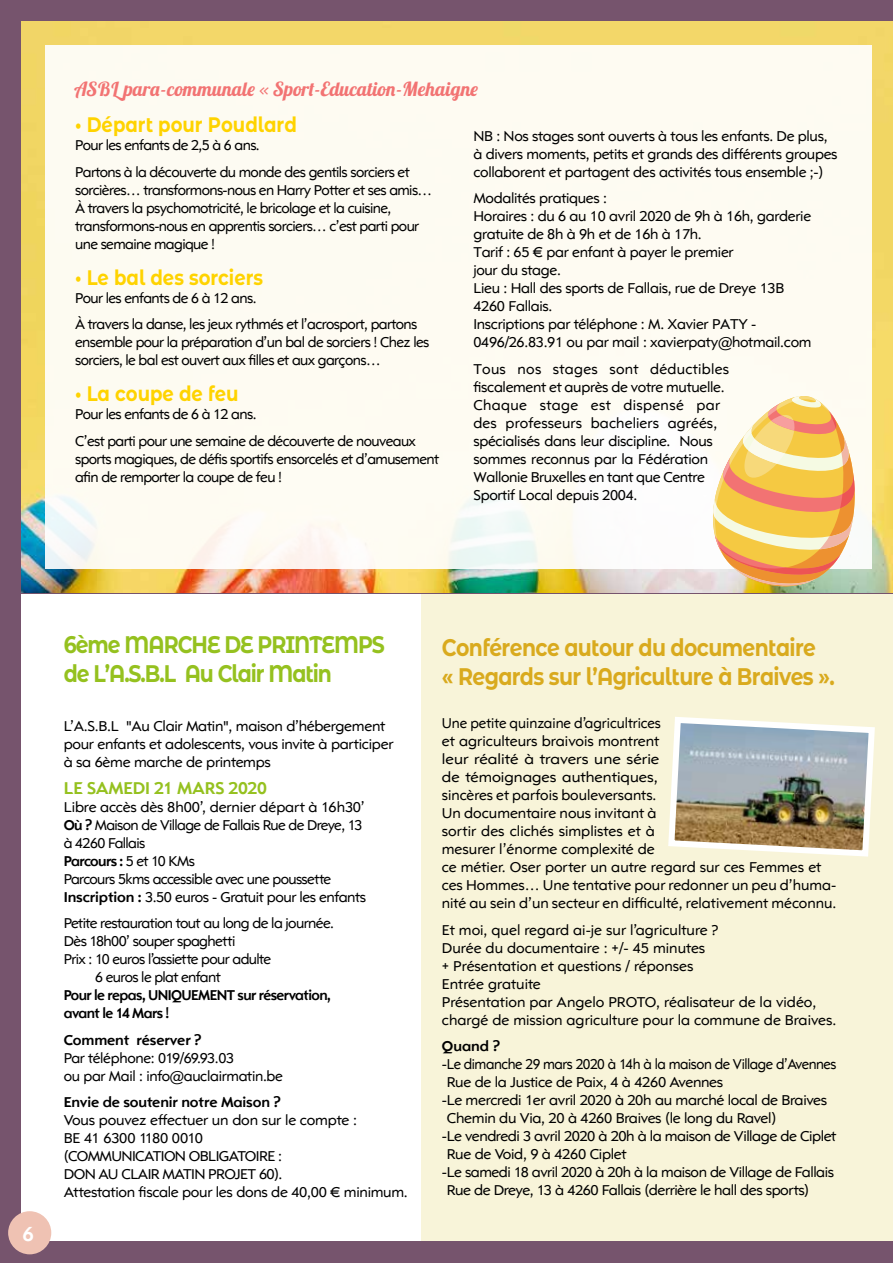
<style>
.page{position:relative;width:893px;height:1263px;background:#76546d}
.page>*{position:absolute;margin:0;border:0;box-sizing:border-box;transform-origin:0 0}
.t1{font:700 24px/28.8px "Montserrat Alternates";letter-spacing:-.03em;color:#d9aa1e;scale:.85 1}
.t2{font:700 24px/28.8px "Montserrat Alternates";letter-spacing:-.05em;color:#95c11f;scale:.85 1}
.t3{font:700 21px "Montserrat Alternates";color:#ffd300;scale:.86 1}
.t4{font:700 21px "Opel Sans";color:#fff}
.t5{font:italic 700 19.5px "Lobster Two";color:#f27373}
.t6{font:700 18px "Opel Sans";letter-spacing:-.01em;color:#95c11f}
.t7{font:15px/18px "Opel Sans";letter-spacing:-.02em;color:#000}
.t8{font:15px/18px "Opel Sans";letter-spacing:-.04em;color:#000}
.t9{font:15px/18px "Opel Sans";color:#000;scale:.94 1}
.t10{font:15px/18px "Opel Sans";color:#000}
.t11{font:700 15px/18px "Opel Sans";letter-spacing:-.035em;color:#000;scale:.96 1}
.t12{font:700 15px "Opel Sans";letter-spacing:-.01em;color:#000}
.t13{font:700 15px "Opel Sans";letter-spacing:-.035em;color:#000}
.s1{font-weight:700}
</style>
<div class="page">
<div style="left:21px;top:594px;width:872px;height:647px;background:#fff"></div>
<div style="left:8px;top:1211px;width:43px;height:43px;background:#efc2b3;border-radius:50%"></div>
<img style="left:21px;top:21px;width:872px;height:572px">
<div style="left:45px;top:45px;width:827px;height:523px;background:#fefbf2"></div>
<div style="left:421px;top:594px;width:472px;height:647px;background:#f8f4d9"></div>
<img style="left:668px;top:717px;width:207px;height:140px">
<svg style="left:705px;top:396px;width:159px;height:197px"></svg>
<h3 class="t5" style="left:75px;top:77px;width:405px">ASBL para-communale « Sport-Education-Mehaigne</h3>
<h2 class="t3" style="left:75px;top:110px;width:259px">• Départ pour Poudlard</h2>
<p class="t8" style="left:75px;top:132px;width:336px;line-height:26.5px">Pour les enfants de 2,5 à 6 ans.<br>Partons à la découverte du monde des gentils sorciers et</p>
<p class="t8" style="left:75px;top:180px;width:359px">sorcières… transformons-nous en Harry Potter et ses amis… À travers la psychomotricité, le bricolage et la cuisine, transformons-nous en apprentis sorciers… c’est parti pour une semaine magique !</p>
<h2 class="t3" style="left:75px;top:262px;width:220px">• Le bal des sorciers</h2>
<p class="t8" style="left:75px;top:284px;width:344px;line-height:26.5px">Pour les enfants de 6 à 12 ans.<br>À travers la danse, les jeux rythmés et l’acrosport, partons</p>
<p class="t8" style="left:75px;top:333px;width:356px">ensemble pour la préparation d’un bal de sorciers ! Chez les sorciers, le bal est ouvert aux filles et aux garçons…</p>
<h2 class="t3" style="left:75px;top:379px;width:191px">• La coupe de feu</h2>
<p class="t8" style="left:75px;top:401px;width:342px;line-height:26.5px">Pour les enfants de 6 à 12 ans.<br>C’est parti pour une semaine de découverte de nouveaux</p>
<p class="t8" style="left:75px;top:449px;width:366px">sports magiques, de défis sportifs ensorcelés et d’amusement afin de remporter la coupe de feu !</p>
<p class="t7" style="left:473px;top:126px;width:366px">NB : Nos stages sont ouverts à tous les enfants. De plus, à divers moments, petits et grands des différents groupes collaborent et partagent des activités tous ensemble ;-)</p>
<p class="t7" style="left:473px;top:189px;width:340px">Modalités pratiques :<br>Horaires : du 6 au 10 avril 2020 de 9h à 16h, garderie gratuite de 8h à 9h et de 16h à 17h.<br>Tarif : 65 € par enfant à payer le premier<br>jour du stage.<br>Lieu : Hall des sports de Fallais, rue de Dreye 13B 4260 Fallais.<br>Inscriptions par téléphone : M. Xavier PATY - 0496/26.83.91 ou par mail : xavierpaty@hotmail.com</p>
<p class="t7" style="left:473px;top:359px;width:257px">Tous nos stages sont déductibles fiscalement et auprès de votre mutuelle.<br>Chaque stage est dispensé par des professeurs bacheliers agréés, spécialisés dans leur discipline. Nous sommes reconnus par la Fédération Wallonie Bruxelles en tant que Centre Sportif Local depuis 2004.</p>
<h2 class="t4" style="left:23px;top:1220px;width:13px">6</h2>
<h1 class="t2" style="left:64px;top:629px;width:379px">6ème MARCHE DE PRINTEMPS de L’A.S.B.L Au Clair Matin</h1>
<p class="t7" style="left:64px;top:717px;width:331px">L’A.S.B.L "Au Clair Matin", maison d’hébergement pour enfants et adolescents, vous invite à participer à sa 6ème marche de printemps</p>
<p class="t6" style="left:64px;top:776px;width:205px">LE SAMEDI 21 MARS 2020</p>
<p class="t8" style="left:64px;top:797px;width:304px">Libre accès dès 8h00’, dernier départ à 16h30’ <span class="s1">Où ?</span> Maison de Village de Fallais Rue de Dreye, 13 à 4260 Fallais<br><span class="s1">Parcours :</span> 5 et 10 KMs<br>Parcours 5kms accessible avec une poussette <span class="s1">Inscription :</span> 3.50 euros - Gratuit pour les enfants</p>
<p class="t8" style="left:64px;top:914px;width:272px">Petite restauration tout au long de la journée.</p>
<p class="t8" style="left:64px;top:932px;width:173px">Dès 18h00’ souper spaghetti</p>
<p class="t8" style="left:64px;top:950px;width:209px">Prix : 10 euros l’assiette pour adulte</p>
<p class="t8" style="left:95px;top:968px;width:127px">6 euros le plat enfant</p>
<p class="t11" style="left:64px;top:986px;width:280px">Pour le repas, UNIQUEMENT sur réservation, avant le 14 Mars !</p>
<p class="t12" style="left:64px;top:1030px;width:139px">Comment réserver ?</p>
<p class="t7" style="left:64px;top:1048px;width:221px">Par téléphone: 019/69.93.03<br>ou par Mail : info@auclairmatin.be</p>
<p class="t12" style="left:64px;top:1093px;width:219px">Envie de soutenir notre Maison ?</p>
<p class="t7" style="left:64px;top:1111px;width:345px">Vous pouvez effectuer un don sur le compte :<br>BE 41 6300 1180 0010<br>(COMMUNICATION OBLIGATOIRE :<br>DON AU CLAIR MATIN PROJET 60).<br>Attestation fiscale pour les dons de 40,00 € minimum.</p>
<h1 class="t1" style="left:442px;top:632px;width:464px">Conférence autour du documentaire<br>« Regards sur l’Agriculture à Braives ».</h1>
<p class="t9" style="left:442px;top:714px;width:421px">Une petite quinzaine d’agricultrices<br>et agriculteurs braivois montrent<br>leur réalité à travers une série<br>de témoignages authentiques,<br>sincères et parfois bouleversants.<br>Un documentaire nous invitant à<br>sortir des clichés simplistes et à<br>mesurer l’énorme complexité de<br>ce métier. Oser porter un autre regard sur ces Femmes et ces Hommes… Une tentative pour redonner un peu d’huma&shy;nité au sein d’un secteur en difficulté, relativement méconnu.</p>
<p class="t10" style="left:442px;top:920px;width:396px">Et moi, quel regard ai-je sur l’agriculture ?<br>Durée du documentaire : +/- 45 minutes<br>+ Présentation et questions / réponses<br>Entrée gratuite<br>Présentation par Angelo PROTO, réalisateur de la vidéo, chargé de mission agriculture pour la commune de Braives.</p>
<p class="t13" style="left:442px;top:1037px;width:60px">Quand ?</p>
<p class="t7" style="left:442px;top:1055px;width:396px">-Le dimanche 29 mars 2020 à 14h à la maison de Village d’Avennes</p>
<p class="t7" style="left:447px;top:1073px;width:278px">Rue de la Justice de Paix, 4 à 4260 Avennes</p>
<p class="t7" style="left:442px;top:1091px;width:387px">-Le mercredi 1er avril 2020 à 20h au marché local de Braives</p>
<p class="t7" style="left:447px;top:1109px;width:331px">Chemin du Via, 20 à 4260 Braives (le long du Ravel)</p>
<p class="t7" style="left:442px;top:1127px;width:396px">-Le vendredi 3 avril 2020 à 20h à la maison de Village de Ciplet</p>
<p class="t7" style="left:447px;top:1145px;width:181px">Rue de Void, 9 à 4260 Ciplet</p>
<p class="t7" style="left:442px;top:1163px;width:394px">-Le samedi 18 avril 2020 à 20h à la maison de Village de Fallais</p>
<p class="t7" style="left:447px;top:1181px;width:364px">Rue de Dreye, 13 à 4260 Fallais (derrière le hall des sports)</p>
</div>
